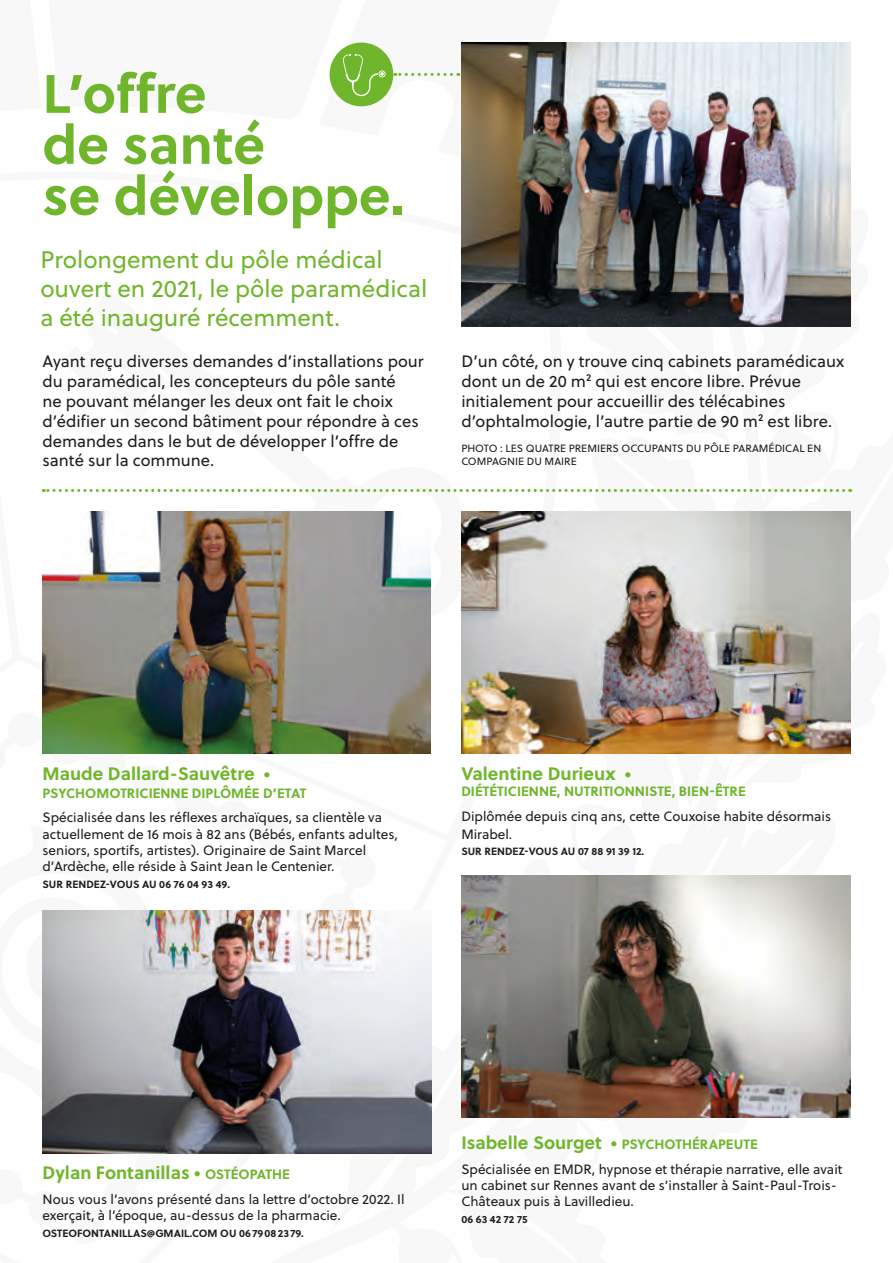
<style>
.page{position:relative;width:893px;height:1263px;background:#fff}
.page>*{position:absolute;margin:0;border:0;box-sizing:border-box;transform-origin:0 0}
.t1{font:700 54px/51px "Soleil";color:#70b62c}
.t2{font:24px/28.8px "Soleil";color:#70b62c}
.t3{font:700 18px "Soleil";color:#70b62c}
.t4{font:16.5px/19.8px "Soleil";color:#1d1d1b}
.t5{font:13.5px/16.2px "Soleil";color:#1d1d1b}
.t6{font:700 13.5px "Soleil";color:#70b62c}
.t7{font:700 10.5px "Soleil";color:#1d1d1b}
.t8{font:10.5px/12.6px "Soleil";color:#1d1d1b}
.s1{font-size:13.5px}
</style>
<div class="page">
<img style="left:41px;top:42px;width:812px;height:1112px">
<p class="t1" style="left:42px;top:66px;width:363px">L’offre<br>de santé<br>se développe.</p>
<p class="t2" style="left:40px;top:245px;width:388px">Prolongement du pôle médical ouvert en 2021, le pôle paramédical a été inauguré récemment.</p>
<p class="t4" style="left:43px;top:351px;width:383px">Ayant reçu diverses demandes d’installations pour du paramédical, les concepteurs du pôle santé<br>ne pouvant mélanger les deux ont fait le choix d’édifier un second bâtiment pour répondre à ces demandes dans le but de développer l’offre de santé sur la commune.</p>
<p class="t4" style="left:461px;top:351px;width:384px">D’un côté, on y trouve cinq cabinets paramédicaux dont un de 20 m² qui est encore libre. Prévue initialement pour accueillir des télécabines d’ophtalmologie, l’autre partie de 90 m² est libre.</p>
<p class="t8" style="left:461px;top:442px;width:361px">PHOTO : LES QUATRE PREMIERS OCCUPANTS DU PÔLE PARAMÉDICAL EN<br>COMPAGNIE DU MAIRE</p>
<p class="t3" style="left:43px;top:759px;width:229px">Maude Dallard-Sauvêtre •</p>
<p class="t6" style="left:43px;top:782px;width:265px">PSYCHOMOTRICIENNE DIPLÔMÉE D’ETAT</p>
<p class="t5" style="left:43px;top:809px;width:357px">Spécialisée dans les réflexes archaïques, sa clientèle va actuellement de 16 mois à 82 ans (Bébés, enfants adultes, seniors, sportifs, artistes). Originaire de Saint Marcel d’Ardèche, elle réside à Saint Jean le Centenier.</p>
<p class="t7" style="left:43px;top:876px;width:189px">SUR RENDEZ-VOUS AU 06 76 04 93 49.</p>
<p class="t3" style="left:461px;top:759px;width:171px">Valentine Durieux •</p>
<p class="t6" style="left:461px;top:781px;width:286px">DIÉTÉTICIENNE, NUTRITIONNISTE, BIEN-ÊTRE</p>
<p class="t5" style="left:461px;top:806px;width:371px;line-height:18px">Diplômée depuis cinq ans, cette Couxoise habite désormais<br>Mirabel.</p>
<p class="t7" style="left:461px;top:843px;width:184px">SUR RENDEZ-VOUS AU 07 88 91 39 12.</p>
<p class="t3" style="left:43px;top:1159px;width:249px">Dylan Fontanillas • <span class="s1">OSTÉOPATHE</span></p>
<p class="t5" style="left:43px;top:1191px;width:363px">Nous vous l’avons présenté dans la lettre d’octobre 2022. Il exerçait, à l’époque, au-dessus de la pharmacie.</p>
<p class="t7" style="left:43px;top:1225px;width:263px">OSTEOFONTANILLAS@GMAIL.COM OU 06 79 08 23 79.</p>
<p class="t3" style="left:461px;top:1129px;width:298px">Isabelle Sourget • <span class="s1">PSYCHOTHÉRAPEUTE</span></p>
<p class="t5" style="left:461px;top:1161px;width:383px">Spécialisée en EMDR, hypnose et thérapie narrative, elle avait un cabinet sur Rennes avant de s’installer à Saint-Paul-Trois-<br>Châteaux puis à Lavilledieu.</p>
<p class="t7" style="left:461px;top:1211px;width:68px">06 63 42 72 75</p>
</div>
